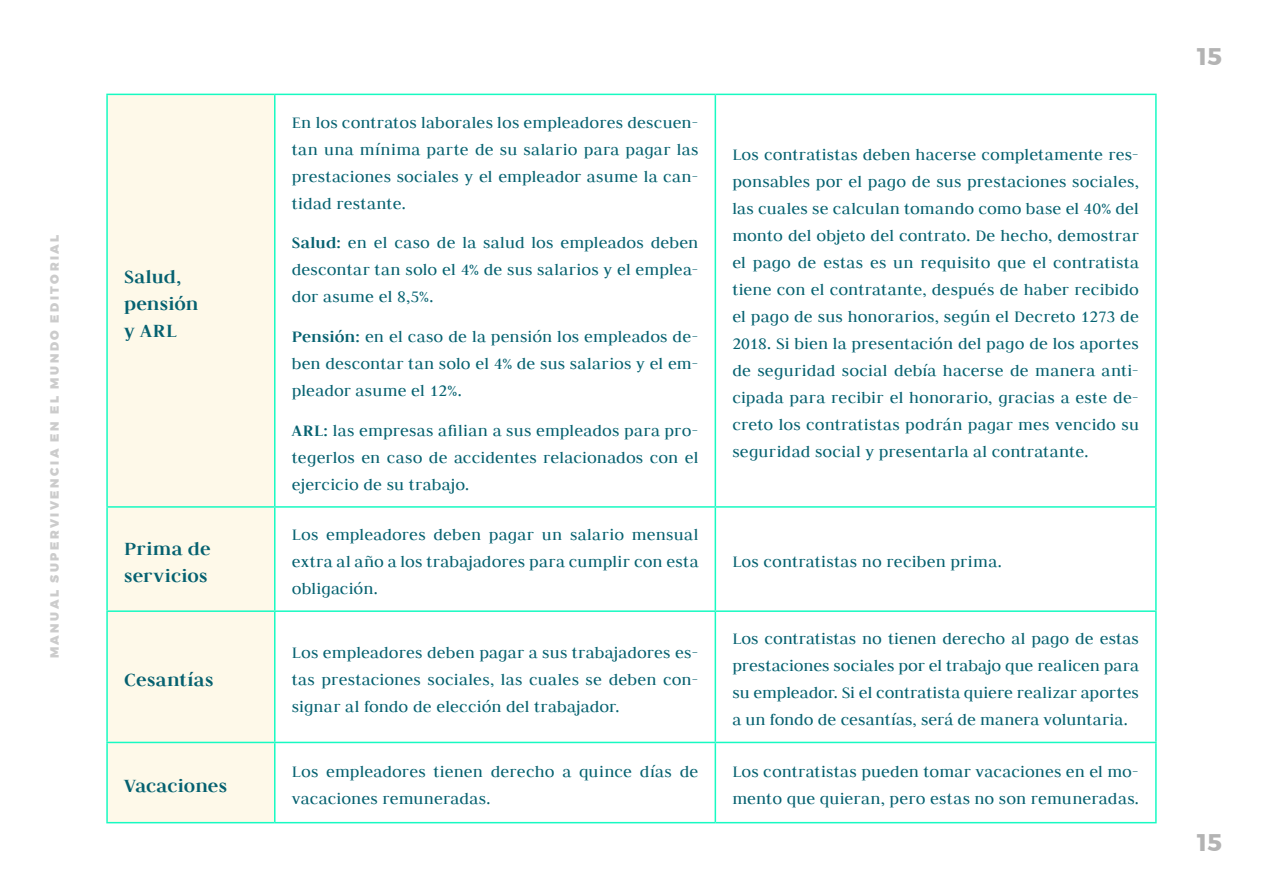
<style>
.page{position:relative;width:1263px;height:893px;background:#fff}
.page>*{position:absolute;margin:0;border:0;box-sizing:border-box;transform-origin:0 0}
.t1{font:700 24px "Montserrat";color:#b3b3b3}
.t2{font:700 21px/27px "Judson";letter-spacing:.015em;color:#056170}
.t3{font:18px/27px "Judson";letter-spacing:.01em;color:#056170;text-align:justify}
.t4{font:900 12px "Montserrat";letter-spacing:.215em;color:#ccc}
.s1{font-weight:700}
</style>
<div class="page">
<div style="left:108px;top:95px;width:166px;height:727px;background:#fef9e9"></div>
<hr style="left:106px;top:94px;width:169px;height:1px;background:#17fac2">
<hr style="left:106px;top:95px;width:2px;height:411px;background:#17fac2">
<hr style="left:275px;top:94px;width:440px;height:1px;background:#17fac2">
<hr style="left:274px;top:95px;width:1px;height:411px;background:#17fac2">
<hr style="left:715px;top:94px;width:442px;height:1px;background:#17fac2">
<hr style="left:715px;top:95px;width:1px;height:411px;background:#17fac2">
<hr style="left:1155px;top:95px;width:2px;height:411px;background:#17fac2">
<hr style="left:106px;top:506px;width:169px;height:2px;background:#17fac2">
<hr style="left:106px;top:508px;width:2px;height:102px;background:#17fac2">
<hr style="left:275px;top:506px;width:440px;height:2px;background:#17fac2">
<hr style="left:274px;top:508px;width:1px;height:102px;background:#17fac2">
<hr style="left:715px;top:506px;width:442px;height:2px;background:#17fac2">
<hr style="left:715px;top:508px;width:1px;height:102px;background:#17fac2">
<hr style="left:1155px;top:508px;width:2px;height:102px;background:#17fac2">
<hr style="left:106px;top:610px;width:169px;height:2px;background:#17fac2">
<hr style="left:106px;top:612px;width:2px;height:130px;background:#17fac2">
<hr style="left:275px;top:610px;width:440px;height:2px;background:#17fac2">
<hr style="left:274px;top:612px;width:1px;height:130px;background:#17fac2">
<hr style="left:715px;top:610px;width:442px;height:2px;background:#17fac2">
<hr style="left:715px;top:612px;width:1px;height:130px;background:#17fac2">
<hr style="left:1155px;top:612px;width:2px;height:130px;background:#17fac2">
<hr style="left:106px;top:742px;width:169px;height:1px;background:#17fac2">
<hr style="left:106px;top:743px;width:2px;height:79px;background:#17fac2">
<hr style="left:275px;top:742px;width:440px;height:1px;background:#17fac2">
<hr style="left:274px;top:743px;width:1px;height:79px;background:#17fac2">
<hr style="left:715px;top:742px;width:442px;height:1px;background:#17fac2">
<hr style="left:715px;top:743px;width:1px;height:79px;background:#17fac2">
<hr style="left:1155px;top:743px;width:2px;height:79px;background:#17fac2">
<hr style="left:106px;top:822px;width:169px;height:1px;background:#17fac2">
<hr style="left:275px;top:822px;width:440px;height:1px;background:#17fac2">
<hr style="left:715px;top:822px;width:442px;height:1px;background:#17fac2">
<p class="t4" style="left:45px;top:658px;width:425px;rotate:-90deg">MANUAL SUPERVIVENCIA EN EL MUNDO EDITORIAL</p>
<p class="t2" style="left:124px;top:263px;width:76px">Salud, pensión y ARL</p>
<p class="t2" style="left:124px;top:535px;width:88px">Prima de servicios</p>
<p class="t2" style="left:124px;top:666px;width:91px">Cesantías</p>
<p class="t2" style="left:124px;top:772px;width:105px">Vacaciones</p>
<p class="t3" style="left:292px;top:108px;width:408px">En los contratos laborales los empleadores descuen&shy;tan una mínima parte de su salario para pagar las prestaciones sociales y el empleador asume la can&shy;tidad restante.</p>
<p class="t3" style="left:292px;top:229px;width:408px"><span class="s1">Salud:</span> en el caso de la salud los empleados deben descontar tan solo el 4% de sus salarios y el emplea&shy;dor asume el 8,5%.</p>
<p class="t3" style="left:292px;top:323px;width:408px"><span class="s1">Pensión:</span> en el caso de la pensión los empleados de&shy;ben descontar tan solo el 4% de sus salarios y el em&shy;pleador asume el 12%.</p>
<p class="t3" style="left:292px;top:417px;width:408px"><span class="s1">ARL:</span> las empresas afilian a sus empleados para pro&shy;tegerlos en caso de accidentes relacionados con el ejercicio de su trabajo.</p>
<p class="t3" style="left:292px;top:521px;width:408px">Los empleadores deben pagar un salario mensual extra al año a los trabajadores para cumplir con esta obligación.</p>
<p class="t3" style="left:292px;top:638px;width:408px">Los empleadores deben pagar a sus trabajadores es&shy;tas prestaciones sociales, las cuales se deben con&shy;signar al fondo de elección del trabajador.</p>
<p class="t3" style="left:732px;top:141px;width:408px">Los contratistas deben hacerse completamente res&shy;ponsables por el pago de sus prestaciones sociales, las cuales se calculan tomando como base el 40% del monto del objeto del contrato. De hecho, demostrar el pago de estas es un requisito que el contratista tiene con el contratante, después de haber recibido el pago de sus honorarios, según el Decreto 1273 de 2018. Si bien la presentación del pago de los aportes de seguridad social debía hacerse de manera anti&shy;cipada para recibir el honorario, gracias a este de&shy;creto los contratistas podrán pagar mes vencido su seguridad social y presentarla al contratante.</p>
<p class="t3" style="left:732px;top:548px;width:271px">Los contratistas no reciben prima.</p>
<p class="t3" style="left:732px;top:625px;width:408px">Los contratistas no tienen derecho al pago de estas prestaciones sociales por el trabajo que realicen para su empleador. Si el contratista quiere realizar aportes a un fondo de cesantías, será de manera voluntaria.</p>
<p class="t3" style="left:292px;top:758px;width:408px">Los empleadores tienen derecho a quince días de vacaciones remuneradas.</p>
<p class="t3" style="left:732px;top:758px;width:408px">Los contratistas pueden tomar vacaciones en el mo&shy;mento que quieran, pero estas no son remuneradas.</p>
<h1 class="t1" style="left:1197px;top:37px;width:26px">15</h1>
<h1 class="t1" style="left:1197px;top:824px;width:26px">15</h1>
</div>
